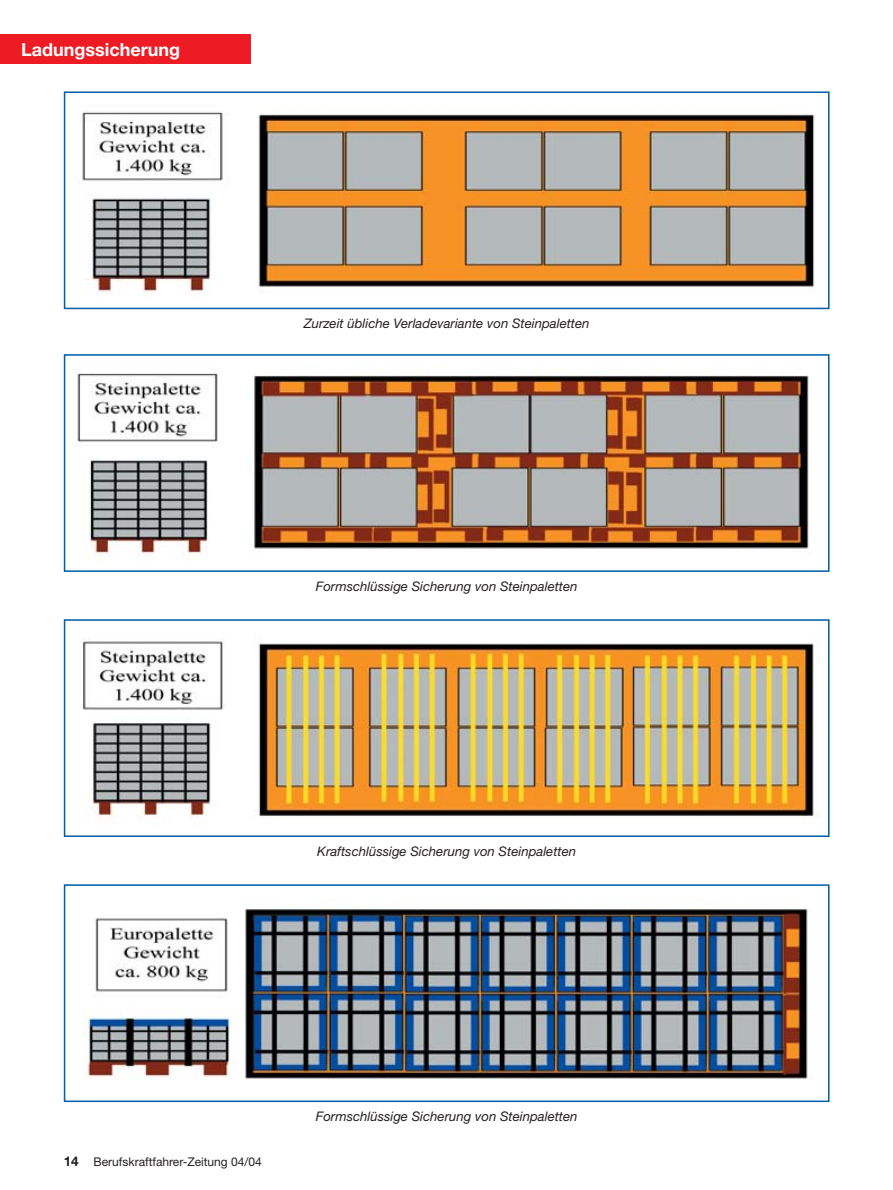
<style>
.page{position:relative;width:893px;height:1190px;background:#fff}
.page>*{position:absolute;margin:0;border:0;box-sizing:border-box;transform-origin:0 0}
.t1{font:700 18px "Helvetica Neue";color:#fff}
.t2{font:italic 13.2px "Helvetica Neue";color:#231f20}
.t3{font:12px "Helvetica Neue";color:#231f20}
.s1{font-weight:700;font-size:13.5px}
</style>
<div class="page">
<div style="left:0;top:34px;width:251px;height:30px;background:#ed1c24"></div>
<img style="left:78px;top:111px;width:737px;height:185px">
<div style="left:64px;top:91px;width:765px;height:218px;border:2px solid #0061aa"></div>
<img style="left:74px;top:368px;width:735px;height:192px">
<div style="left:64px;top:354px;width:765px;height:218px;border:2px solid #0061aa"></div>
<img style="left:82px;top:641px;width:739px;height:183px">
<div style="left:64px;top:619px;width:765px;height:218px;border:2px solid #0061aa"></div>
<img style="left:83px;top:899px;width:725px;height:181px">
<div style="left:64px;top:884px;width:765px;height:218px;border:2px solid #0061aa"></div>
<h1 class="t1" style="left:21px;top:43px;width:160px">Ladungssicherung</h1>
<p class="t2" style="left:304px;top:319px;width:287px">Zurzeit übliche Verladevariante von Steinpaletten</p>
<p class="t2" style="left:316px;top:581px;width:263px">Formschlüssige Sicherung von Steinpaletten</p>
<p class="t2" style="left:317px;top:846px;width:260px">Kraftschlüssige Sicherung von Steinpaletten</p>
<p class="t3" style="left:64px;top:1157px;width:199px"><span class="s1">14</span> Berufskraftfahrer-Zeitung 04/04</p>
<p class="t2" style="left:316px;top:1111px;width:263px">Formschlüssige Sicherung von Steinpaletten</p>
</div>
